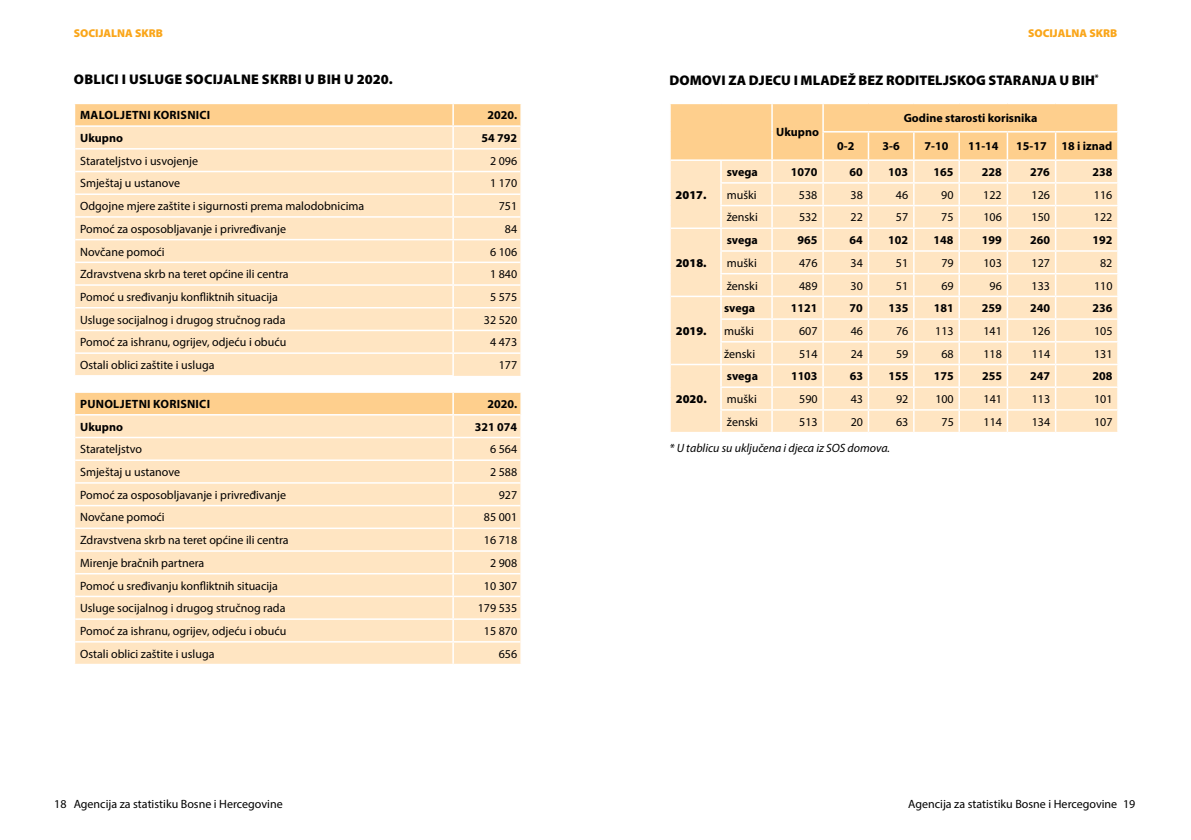
<style>
.page{position:relative;width:1191px;height:840px;background:#fff}
.page>*{position:absolute;margin:0;border:0;box-sizing:border-box;transform-origin:0 0}
.t1{font:900 14px "Myriad Pro";letter-spacing:.005em;color:#000}
.t2{font:12px "Myriad Pro";color:#000}
.t3{font:700 12px "Myriad Pro";color:#000}
.t4{font:700 12px "Myriad Pro";letter-spacing:.02em;color:#000}
.t5{font:italic 12px "Myriad Pro";color:#000}
.t6{font:900 12px "Myriad Pro";color:#000}
.t7{font:900 11.4px "Myriad Pro";color:#faa61a}
</style>
<div class="page">
<svg style="left:75px;top:104px;width:445px;height:271px"></svg>
<svg style="left:75px;top:392px;width:445px;height:271px"></svg>
<svg style="left:670px;top:103px;width:448px;height:328px"></svg>
<p class="t7" style="left:74px;top:25px;width:91px">SOCIJALNA SKRB</p>
<p class="t7" style="left:1028px;top:25px;width:91px">SOCIJALNA SKRB</p>
<p class="t1" style="left:74px;top:70px;width:320px">OBLICI I USLUGE SOCIJALNE SKRBI U BIH U 2020.</p>
<p class="t4" style="left:80px;top:107px;width:132px">MALOLJETNI KORISNICI</p>
<p class="t3" style="left:487px;top:107px;width:31px">2020.</p>
<p class="t3" style="left:80px;top:130px;width:44px">Ukupno</p>
<p class="t3" style="left:481px;top:130px;width:37px">54 792</p>
<p class="t2" style="left:80px;top:153px;width:119px">Starateljstvo i usvojenje</p>
<p class="t2" style="left:490px;top:153px;width:29px">2 096</p>
<p class="t2" style="left:80px;top:176px;width:101px">Smještaj u ustanove</p>
<p class="t2" style="left:490px;top:176px;width:29px">1 170</p>
<p class="t2" style="left:80px;top:198px;width:286px">Odgojne mjere zaštite i sigurnosti prema malodobnicima</p>
<p class="t2" style="left:499px;top:198px;width:20px">751</p>
<p class="t2" style="left:80px;top:221px;width:207px">Pomoć za osposobljavanje i privređivanje</p>
<p class="t2" style="left:505px;top:221px;width:14px">84</p>
<p class="t2" style="left:80px;top:244px;width:86px">Novčane pomoći</p>
<p class="t2" style="left:490px;top:244px;width:29px">6 106</p>
<p class="t2" style="left:80px;top:266px;width:210px">Zdravstvena skrb na teret općine ili centra</p>
<p class="t2" style="left:490px;top:266px;width:29px">1 840</p>
<p class="t2" style="left:80px;top:289px;width:199px">Pomoć u sređivanju konfliktnih situacija</p>
<p class="t2" style="left:490px;top:289px;width:29px">5 575</p>
<p class="t2" style="left:80px;top:312px;width:207px">Usluge socijalnog i drugog stručnog rada</p>
<p class="t2" style="left:484px;top:312px;width:35px">32 520</p>
<p class="t2" style="left:80px;top:335px;width:208px">Pomoć za ishranu, ogrijev, odjeću i obuću</p>
<p class="t2" style="left:490px;top:335px;width:29px">4 473</p>
<p class="t2" style="left:80px;top:357px;width:136px">Ostali oblici zaštite i usluga</p>
<p class="t2" style="left:499px;top:357px;width:20px">177</p>
<p class="t4" style="left:80px;top:396px;width:131px">PUNOLJETNI KORISNICI</p>
<p class="t3" style="left:487px;top:396px;width:31px">2020.</p>
<p class="t3" style="left:80px;top:418px;width:44px">Ukupno</p>
<p class="t3" style="left:475px;top:418px;width:44px">321 074</p>
<p class="t2" style="left:80px;top:441px;width:63px">Starateljstvo</p>
<p class="t2" style="left:490px;top:441px;width:29px">6 564</p>
<p class="t2" style="left:80px;top:464px;width:101px">Smještaj u ustanove</p>
<p class="t2" style="left:490px;top:464px;width:29px">2 588</p>
<p class="t2" style="left:80px;top:487px;width:207px">Pomoć za osposobljavanje i privređivanje</p>
<p class="t2" style="left:499px;top:487px;width:20px">927</p>
<p class="t2" style="left:80px;top:509px;width:86px">Novčane pomoći</p>
<p class="t2" style="left:484px;top:509px;width:35px">85 001</p>
<p class="t2" style="left:80px;top:532px;width:210px">Zdravstvena skrb na teret općine ili centra</p>
<p class="t2" style="left:484px;top:532px;width:35px">16 718</p>
<p class="t2" style="left:80px;top:555px;width:126px">Mirenje bračnih partnera</p>
<p class="t2" style="left:490px;top:555px;width:29px">2 908</p>
<p class="t2" style="left:80px;top:578px;width:199px">Pomoć u sređivanju konfliktnih situacija</p>
<p class="t2" style="left:484px;top:578px;width:35px">10 307</p>
<p class="t2" style="left:80px;top:600px;width:207px">Usluge socijalnog i drugog stručnog rada</p>
<p class="t2" style="left:478px;top:600px;width:41px">179 535</p>
<p class="t2" style="left:80px;top:623px;width:208px">Pomoć za ishranu, ogrijev, odjeću i obuću</p>
<p class="t2" style="left:484px;top:623px;width:35px">15 870</p>
<p class="t2" style="left:80px;top:646px;width:136px">Ostali oblici zaštite i usluga</p>
<p class="t2" style="left:499px;top:646px;width:20px">656</p>
<p class="t1" style="left:669px;top:71px;width:431px">DOMOVI ZA DJECU I MLADEŽ BEZ RODITELJSKOG STARANJA U BIH<sup>*</sup></p>
<p class="t6" style="left:675px;top:186px;width:32px">2017.</p>
<p class="t6" style="left:675px;top:254px;width:32px">2018.</p>
<p class="t6" style="left:676px;top:323px;width:32px">2019.</p>
<p class="t3" style="left:776px;top:124px;width:44px">Ukupno</p>
<p class="t3" style="left:903px;top:110px;width:135px">Godine starosti korisnika</p>
<p class="t3" style="left:837px;top:138px;width:19px">0-2</p>
<p class="t3" style="left:882px;top:138px;width:19px">3-6</p>
<p class="t3" style="left:924px;top:138px;width:25px">7-10</p>
<p class="t3" style="left:968px;top:138px;width:32px">11-14</p>
<p class="t3" style="left:1016px;top:138px;width:97px">15-17 18 i iznad</p>
<p class="t3" style="left:726px;top:164px;width:33px">svega</p>
<p class="t3" style="left:790px;top:164px;width:28px">1070</p>
<p class="t3" style="left:849px;top:164px;width:15px">60</p>
<p class="t3" style="left:888px;top:164px;width:21px">103</p>
<p class="t3" style="left:933px;top:164px;width:21px">165</p>
<p class="t3" style="left:981px;top:164px;width:21px">228</p>
<p class="t3" style="left:1030px;top:164px;width:21px">276</p>
<p class="t3" style="left:1092px;top:164px;width:21px">238</p>
<p class="t2" style="left:726px;top:187px;width:32px">muški</p>
<p class="t2" style="left:799px;top:187px;width:20px">538</p>
<p class="t2" style="left:850px;top:187px;width:14px">38</p>
<p class="t2" style="left:896px;top:187px;width:14px">46</p>
<p class="t2" style="left:941px;top:187px;width:14px">90</p>
<p class="t2" style="left:983px;top:187px;width:20px">122</p>
<p class="t2" style="left:1031px;top:187px;width:20px">126</p>
<p class="t2" style="left:1094px;top:187px;width:20px">116</p>
<p class="t2" style="left:726px;top:210px;width:33px">ženski</p>
<p class="t2" style="left:799px;top:210px;width:20px">532</p>
<p class="t2" style="left:850px;top:210px;width:14px">22</p>
<p class="t2" style="left:896px;top:210px;width:14px">57</p>
<p class="t2" style="left:941px;top:210px;width:14px">75</p>
<p class="t2" style="left:983px;top:210px;width:20px">106</p>
<p class="t2" style="left:1031px;top:210px;width:20px">150</p>
<p class="t2" style="left:1094px;top:210px;width:20px">122</p>
<p class="t3" style="left:726px;top:232px;width:33px">svega</p>
<p class="t3" style="left:797px;top:232px;width:21px">965</p>
<p class="t3" style="left:849px;top:232px;width:15px">64</p>
<p class="t3" style="left:888px;top:232px;width:21px">102</p>
<p class="t3" style="left:933px;top:232px;width:21px">148</p>
<p class="t3" style="left:981px;top:232px;width:21px">199</p>
<p class="t3" style="left:1030px;top:232px;width:21px">260</p>
<p class="t3" style="left:1092px;top:232px;width:21px">192</p>
<p class="t2" style="left:727px;top:255px;width:32px">muški</p>
<p class="t2" style="left:799px;top:255px;width:20px">476</p>
<p class="t2" style="left:850px;top:255px;width:14px">34</p>
<p class="t2" style="left:896px;top:255px;width:14px">51</p>
<p class="t2" style="left:941px;top:255px;width:14px">79</p>
<p class="t2" style="left:983px;top:255px;width:20px">103</p>
<p class="t2" style="left:1031px;top:255px;width:20px">127</p>
<p class="t2" style="left:1100px;top:255px;width:14px">82</p>
<p class="t2" style="left:727px;top:278px;width:33px">ženski</p>
<p class="t2" style="left:799px;top:278px;width:20px">489</p>
<p class="t2" style="left:850px;top:278px;width:14px">30</p>
<p class="t2" style="left:896px;top:278px;width:14px">51</p>
<p class="t2" style="left:941px;top:278px;width:14px">69</p>
<p class="t2" style="left:989px;top:278px;width:14px">96</p>
<p class="t2" style="left:1031px;top:278px;width:20px">133</p>
<p class="t2" style="left:1094px;top:278px;width:20px">110</p>
<p class="t3" style="left:724px;top:300px;width:33px">svega</p>
<p class="t3" style="left:791px;top:300px;width:28px">1121</p>
<p class="t3" style="left:849px;top:300px;width:15px">70</p>
<p class="t3" style="left:888px;top:300px;width:21px">135</p>
<p class="t3" style="left:933px;top:300px;width:21px">181</p>
<p class="t3" style="left:982px;top:300px;width:21px">259</p>
<p class="t3" style="left:1030px;top:300px;width:21px">240</p>
<p class="t3" style="left:1092px;top:300px;width:21px">236</p>
<p class="t2" style="left:724px;top:323px;width:32px">muški</p>
<p class="t2" style="left:799px;top:323px;width:20px">607</p>
<p class="t2" style="left:850px;top:323px;width:14px">46</p>
<p class="t2" style="left:896px;top:323px;width:14px">76</p>
<p class="t2" style="left:935px;top:323px;width:20px">113</p>
<p class="t2" style="left:983px;top:323px;width:20px">141</p>
<p class="t2" style="left:1031px;top:323px;width:20px">126</p>
<p class="t2" style="left:1094px;top:323px;width:20px">105</p>
<p class="t2" style="left:724px;top:346px;width:33px">ženski</p>
<p class="t2" style="left:799px;top:346px;width:20px">514</p>
<p class="t2" style="left:850px;top:346px;width:14px">24</p>
<p class="t2" style="left:896px;top:346px;width:14px">59</p>
<p class="t2" style="left:941px;top:346px;width:14px">68</p>
<p class="t2" style="left:983px;top:346px;width:20px">118</p>
<p class="t2" style="left:1031px;top:346px;width:20px">114</p>
<p class="t2" style="left:1094px;top:346px;width:20px">131</p>
<p class="t3" style="left:727px;top:368px;width:33px">svega</p>
<p class="t3" style="left:791px;top:368px;width:28px">1103</p>
<p class="t3" style="left:849px;top:368px;width:15px">63</p>
<p class="t3" style="left:888px;top:368px;width:21px">155</p>
<p class="t3" style="left:933px;top:368px;width:21px">175</p>
<p class="t3" style="left:982px;top:368px;width:21px">255</p>
<p class="t3" style="left:1030px;top:368px;width:21px">247</p>
<p class="t3" style="left:1092px;top:368px;width:21px">208</p>
<p class="t2" style="left:727px;top:391px;width:32px">muški</p>
<p class="t2" style="left:799px;top:391px;width:20px">590</p>
<p class="t2" style="left:850px;top:391px;width:14px">43</p>
<p class="t2" style="left:896px;top:391px;width:14px">92</p>
<p class="t2" style="left:935px;top:391px;width:20px">100</p>
<p class="t2" style="left:983px;top:391px;width:20px">141</p>
<p class="t2" style="left:1031px;top:391px;width:20px">113</p>
<p class="t2" style="left:1094px;top:391px;width:20px">101</p>
<p class="t2" style="left:727px;top:414px;width:33px">ženski</p>
<p class="t2" style="left:799px;top:414px;width:20px">513</p>
<p class="t2" style="left:850px;top:414px;width:14px">20</p>
<p class="t2" style="left:896px;top:414px;width:14px">63</p>
<p class="t2" style="left:941px;top:414px;width:14px">75</p>
<p class="t2" style="left:983px;top:414px;width:20px">114</p>
<p class="t2" style="left:1031px;top:414px;width:20px">134</p>
<p class="t2" style="left:1094px;top:414px;width:20px">107</p>
<p class="t5" style="left:669px;top:440px;width:222px">* U tablicu su uključena i djeca iz SOS domova.</p>
<p class="t6" style="left:676px;top:391px;width:32px">2020.</p>
<p class="t2" style="left:54px;top:796px;width:230px">18 Agencija za statistiku Bosne i Hercegovine</p>
<p class="t2" style="left:908px;top:796px;width:228px">Agencija za statistiku Bosne i Hercegovine 19</p>
</div>
